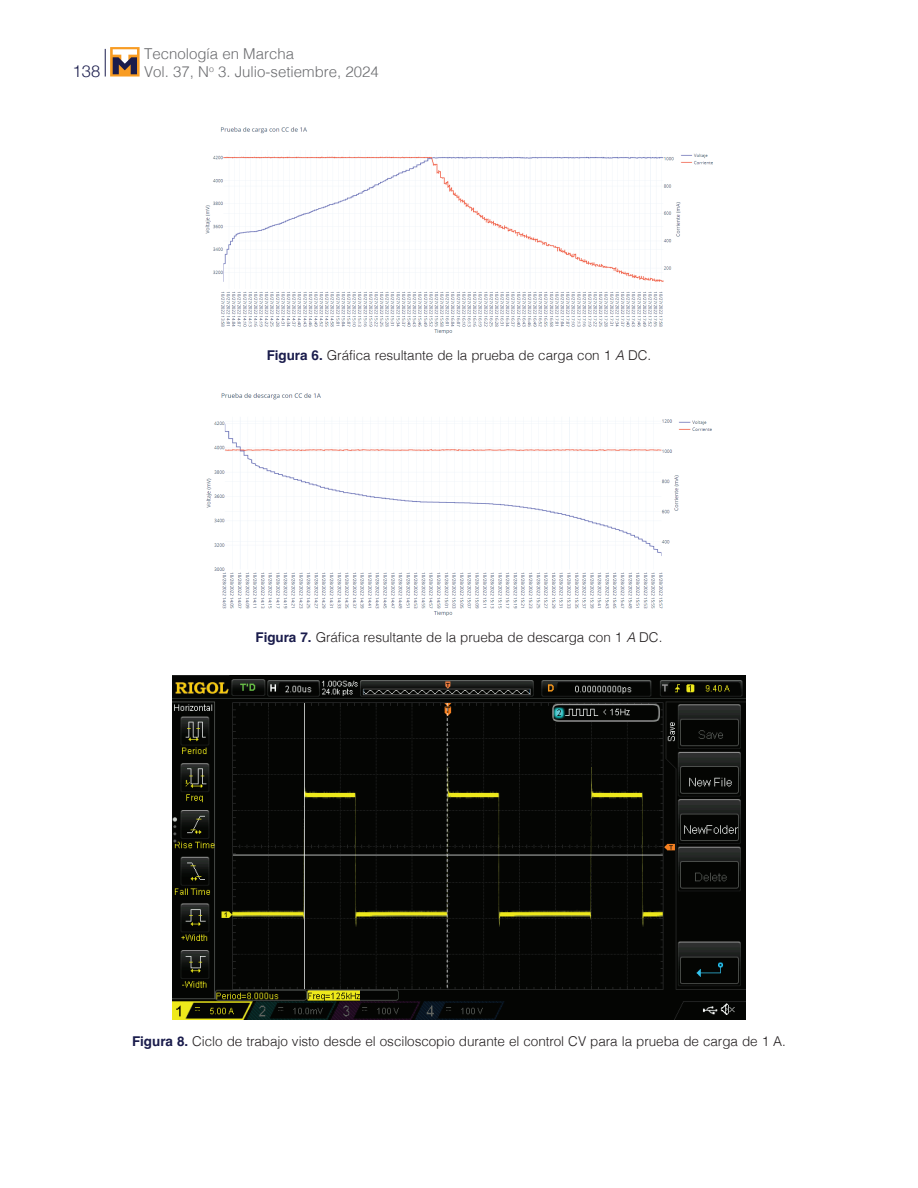
<style>
.page{position:relative;width:918px;height:1188px;background:#fff}
.page>*{position:absolute;margin:0;border:0;box-sizing:border-box;transform-origin:0 0}
.t1{font:300 16.5px "Helvetica Neue";color:#1a1c4c}
.t2{font:300 15px/18px "Helvetica";color:#6c6d70}
.t3{font:300 13.5px "Helvetica";letter-spacing:-.005em;color:#231f20}
.s1{font-weight:700;color:#1a1c4c}
.s2{font-style:italic}
</style>
<div class="page">
<svg style="left:105px;top:49px;width:1px;height:28px"></svg>
<svg style="left:110px;top:47px;width:30px;height:30px"></svg>
<svg style="left:113px;top:49px;width:24px;height:25px"></svg>
<img style="left:206px;top:128px;width:506px;height:206px">
<img style="left:207px;top:393px;width:504px;height:223px">
<img style="left:173px;top:675px;width:572px;height:344px">
<p class="t1" style="left:73px;top:57px;width:29px">138</p>
<p class="t2" style="left:144px;top:43px;width:236px">Tecnología en Marcha<br>Vol. 37, N<sup>o</sup> 3. Julio-setiembre, 2024</p>
<p class="t3" style="left:267px;top:344px;width:386px"><span class="s1">Figura 6.</span> Gráfica resultante de la prueba de carga con 1 <span class="s2">A</span> DC.</p>
<p class="t3" style="left:256px;top:626px;width:408px"><span class="s1">Figura 7.</span> Gráfica resultante de la prueba de descarga con 1 <span class="s2">A</span> DC.</p>
<p class="t3" style="left:132px;top:1030px;width:655px"><span class="s1">Figura 8.</span> Ciclo de trabajo visto desde el osciloscopio durante el control CV para la prueba de carga de 1 A.</p>
</div>
